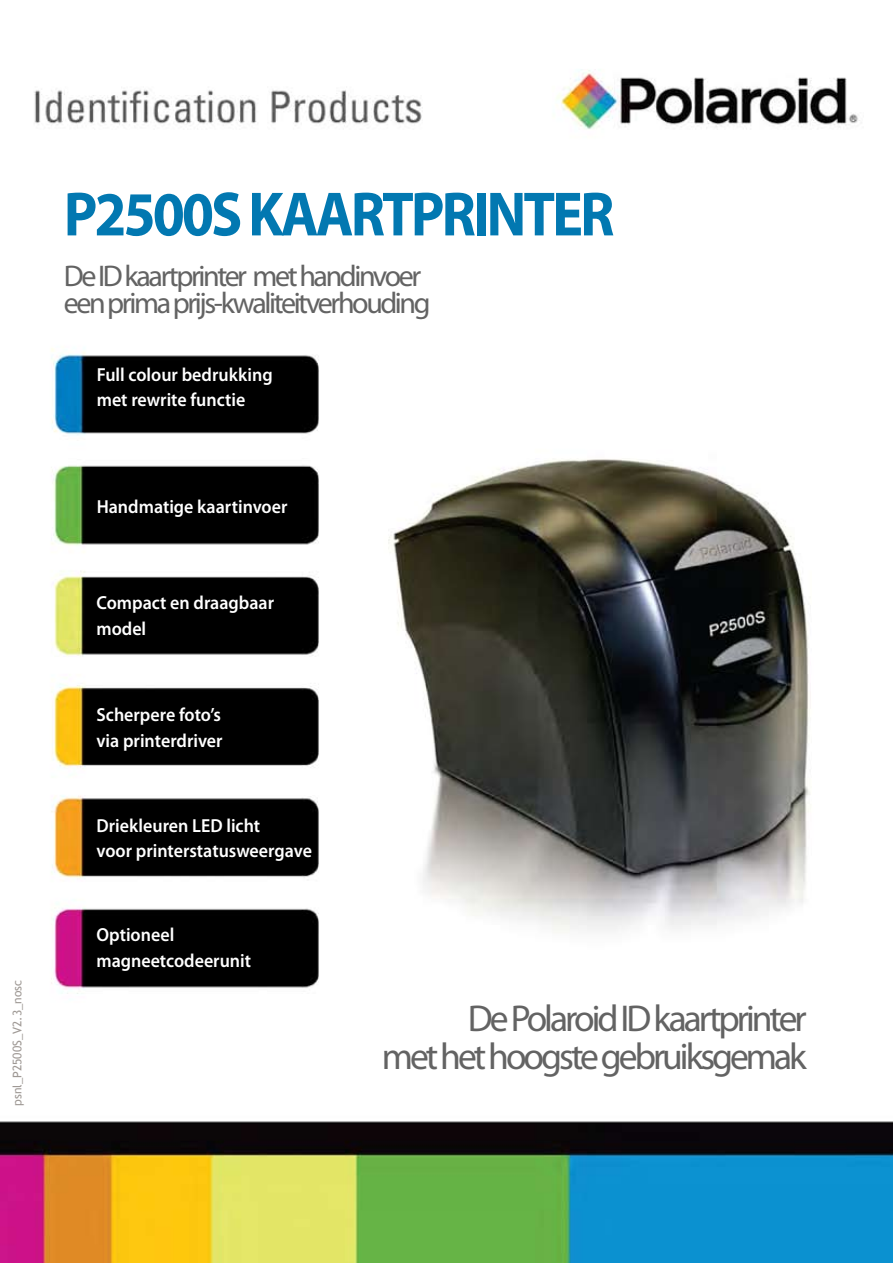
<style>
.page{position:relative;width:893px;height:1263px;background:#fff}
.page>*{position:absolute;margin:0;border:0;box-sizing:border-box;transform-origin:0 0}
.t1{font:700 63px "Myriad Pro";letter-spacing:-.05em;color:#0278b1;scale:.92 1}
.t2{font:37.5px/37.5px "Myriad Pro";letter-spacing:-.08em;color:#636363;text-align:right}
.t3{font:30px/27px "Myriad Pro";letter-spacing:-.08em;color:#636363}
.t4{font:600 18.9px/25.5px "Myriad Pro";color:#fff;scale:.95 1}
.t5{font:12px "Trebuchet MS";color:#9f9995}
</style>
<div class="page">
<img style="left:0;top:69px;width:893px;height:1194px">
<p class="t5" style="left:10px;top:1106px;width:127px;rotate:-90deg">psnl_P2500S_V2.3_nosc</p>
<h1 class="t1" style="left:64px;top:173px;width:600px">P2500S KAARTPRINTER</h1>
<h3 class="t3" style="left:64px;top:262px;width:368px">De ID kaartprinter met handinvoer een prima prijs-kwaliteitverhouding</h3>
<p class="t4" style="left:97px;top:361px;width:187px">Full colour bedrukking met rewrite functie</p>
<p class="t4" style="left:97px;top:493px;width:202px">Handmatige kaartinvoer</p>
<p class="t4" style="left:96px;top:590px;width:188px">Compact en draagbaar model</p>
<p class="t4" style="left:96px;top:702px;width:134px">Scherpere foto’s via printerdriver</p>
<p class="t4" style="left:96px;top:812px;width:228px">Driekleuren LED licht<br>voor printerstatusweergave</p>
<p class="t4" style="left:96px;top:922px;width:164px">Optioneel magneetcodeerunit</p>
<h2 class="t2" style="left:382px;top:999px;width:427px">De Polaroid ID kaartprinter<br>met het hoogste gebruiksgemak</h2>
</div>
